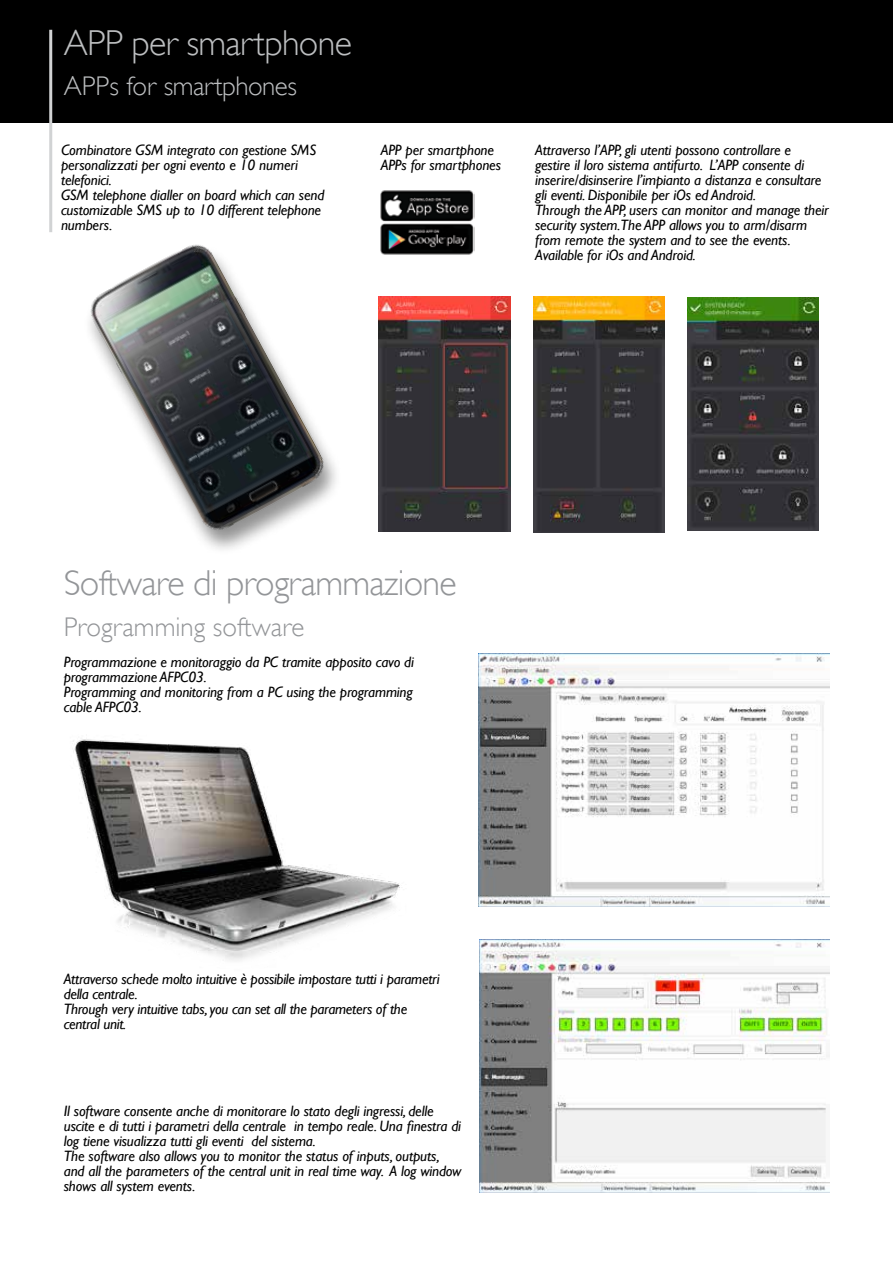
<style>
.page{position:relative;width:893px;height:1263px;background:#fff}
.page>*{position:absolute;margin:0;border:0;box-sizing:border-box;transform-origin:0 0}
.t1{font:300 36px "Gill Sans";letter-spacing:-.02em;color:#939598}
.t2{font:300 36px "Gill Sans";letter-spacing:-.02em;color:#bcbec0}
.t3{font:300 27px "Gill Sans";color:#939598}
.t4{font:300 27px "Gill Sans";letter-spacing:-.02em;color:#bcbec0}
.t5{font:italic 15px/15px "Gill Sans";letter-spacing:-.01em;color:#000}
</style>
<div class="page">
<div style="left:0;top:0;width:893px;height:123px;background:#000"></div>
<hr style="left:49px;top:30px;width:3px;height:202px;background:#d1d3d4">
<img style="left:89px;top:244px;width:247px;height:304px">
<img style="left:379px;top:296px;width:132px;height:236px">
<img style="left:533px;top:297px;width:132px;height:235px">
<img style="left:687px;top:297px;width:132px;height:234px">
<img style="left:479px;top:653px;width:350px;height:254px">
<img style="left:480px;top:940px;width:349px;height:252px">
<img style="left:73px;top:739px;width:327px;height:222px">
<img style="left:380px;top:190px;width:94px;height:65px">
<h1 class="t2" style="left:64px;top:22px;width:290px">APP per smartphone</h1>
<h2 class="t4" style="left:64px;top:71px;width:235px">APPs for smartphones</h2>
<p class="t5" style="left:61px;top:142px;width:265px">Combinatore GSM integrato con gestione SMS personalizzati per ogni evento e 10 numeri telefonici.<br>GSM telephone dialler on board which can send customizable SMS up to 10 different telephone numbers.</p>
<p class="t5" style="left:535px;top:142px;width:295px">Attraverso l’APP, gli utenti possono controllare e gestire il loro sistema antifurto. L’APP consente di inserire/disinserire l’impianto a distanza e consultare gli eventi. Disponibile per iOs ed Android.<br>Through the APP, users can monitor and manage their security system.The APP allows you to arm/disarm from remote the system and to see the events.<br>Available for iOs and Android.</p>
<p class="t5" style="left:381px;top:142px;width:122px">APP per smartphone<br>APPs for smartphones</p>
<h1 class="t1" style="left:64px;top:563px;width:394px">Software di programmazione</h1>
<h2 class="t3" style="left:64px;top:611px;width:242px">Programming software</h2>
<p class="t5" style="left:64px;top:654px;width:352px">Programmazione e monitoraggio da PC tramite apposito cavo di programmazione AFPC03.<br>Programming and monitoring from a PC using the programming cable AFPC03.</p>
<p class="t5" style="left:64px;top:971px;width:377px">Attraverso schede molto intuitive è possibile impostare tutti i parametri della centrale.<br>Through very intuitive tabs, you can set all the parameters of the central unit.</p>
<p class="t5" style="left:64px;top:1103px;width:399px">Il software consente anche di monitorare lo stato degli ingressi, delle uscite e di tutti i parametri della centrale in tempo reale. Una finestra di log tiene visualizza tutti gli eventi del sistema.<br>The software also allows you to monitor the status of inputs, outputs, and all the parameters of the central unit in real time way. A log window shows all system events.</p>
</div>
